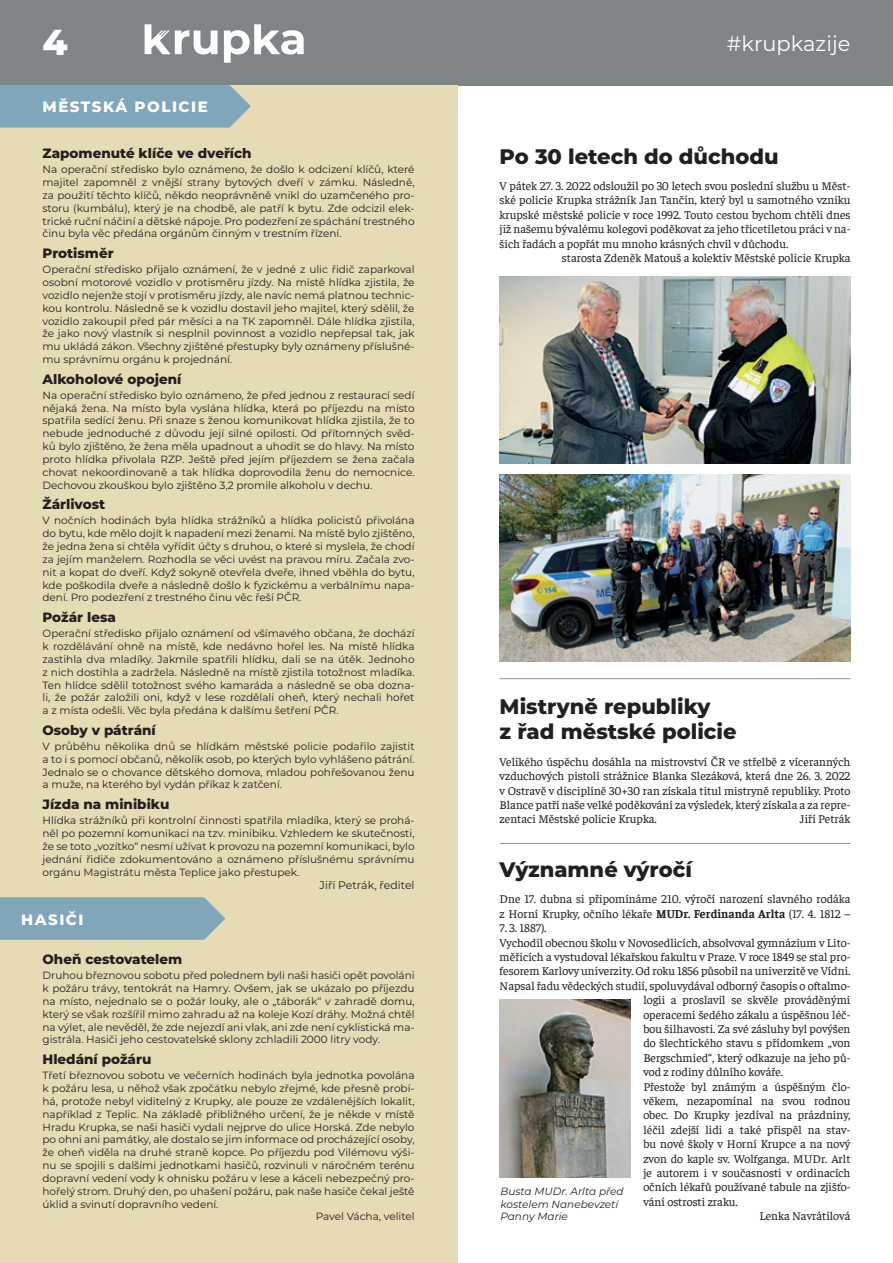
<style>
.page{position:relative;width:893px;height:1263px;background:#fff}
.page>*{position:absolute;margin:0;border:0;box-sizing:border-box;transform-origin:0 0}
.t1{font:800 36px "Montserrat";color:#fff}
.t2{font:800 21px/25.2px "Montserrat";color:#231f20}
.t3{font:21px "Montserrat";color:#fff}
.t4{font:800 15px "Montserrat";letter-spacing:.1em;color:#fff}
.t5{font:800 13.5px "Montserrat";color:#231f20}
.t6{font:12px/14.4px "Faustina";color:#231f20}
.t7{font:10.95px "Montserrat";color:#231f20}
.t8{font:10.5px/12.9px "Montserrat";color:#231f20;text-align:justify}
.t9{font:italic 10.5px/12.6px "Montserrat";color:#231f20}
.s1{font-weight:700}
</style>
<div class="page">
<div style="left:0;top:0;width:893px;height:85px;background:#7f8586"></div>
<svg style="left:224px;top:24px;width:80px;height:39px"></svg>
<svg style="left:145px;top:24px;width:73px;height:31px"></svg>
<div style="left:0;top:85px;width:457px;height:1178px;background:#e5dbb5"></div>
<div style="left:0;top:85px;width:251px;height:43px;background:#7fa6b9"></div>
<svg style="left:0;top:897px;width:225px;height:43px;background:#84a8b8"></svg>
<hr style="left:500px;top:678px;width:350px;height:1px;background:#939598">
<img style="left:500px;top:276px;width:350px;height:187px">
<hr style="left:500px;top:843px;width:350px;height:1px;background:#939598">
<img style="left:500px;top:999px;width:131px;height:179px">
<img style="left:500px;top:474px;width:350px;height:187px">
<h1 class="t1" style="left:43px;top:16px;width:27px">4</h1>
<h2 class="t3" style="left:727px;top:29px;width:125px">#krupkazije</h2>
<h3 class="t4" style="left:43px;top:96px;width:167px">MĚSTSKÁ POLICIE</h3>
<p class="t5" style="left:43px;top:144px;width:211px">Zapomenuté klíče ve dveřích</p>
<p class="t8" style="left:43px;top:163px;width:374px">Na operační středisko bylo oznámeno, že došlo k odcizení klíčů, které majitel zapomněl z vnější strany bytových dveří v zámku. Následně, za použití těchto klíčů, někdo neoprávněně vnikl do uzamčeného pro&shy;storu (kumbálu), který je na chodbě, ale patří k bytu. Zde odcizil elek&shy;trické ruční náčiní a dětské nápoje. Pro podezření ze spáchání trestného činu byla věc předána orgánům činným v trestním řízení.</p>
<p class="t5" style="left:43px;top:243px;width:73px">Protisměr</p>
<p class="t8" style="left:43px;top:263px;width:374px">Operační středisko přijalo oznámení, že v jedné z ulic řidič zaparkoval osobní motorové vozidlo v protisměru jízdy. Na místě hlídka zjistila, že vozidlo nejenže stojí v protisměru jízdy, ale navíc nemá platnou technic&shy;kou kontrolu. Následně se k vozidlu dostavil jeho majitel, který sdělil, že vozidlo zakoupil před pár měsíci a na TK zapomněl. Dále hlídka zjistila, že jako nový vlastník si nesplnil povinnost a vozidlo nepřepsal tak, jak mu ukládá zákon. Všechny zjištěné přestupky byly oznámeny příslušné&shy;mu správnímu orgánu k projednání.</p>
<p class="t5" style="left:43px;top:369px;width:141px">Alkoholové opojení</p>
<p class="t8" style="left:43px;top:388px;width:374px">Na operační středisko bylo oznámeno, že před jednou z restaurací sedí nějaká žena. Na místo byla vyslána hlídka, která po příjezdu na místo spatřila sedící ženu. Při snaze s ženou komunikovat hlídka zjistila, že to nebude jednoduché z důvodu její silné opilosti. Od přítomných svěd&shy;ků bylo zjištěno, že žena měla upadnout a uhodit se do hlavy. Na místo proto hlídka přivolala RZP. Ještě před jejím příjezdem se žena začala chovat nekoordinovaně a tak hlídka doprovodila ženu do nemocnice.<br>Dechovou zkouškou bylo zjištěno 3,2 promile alkoholu v dechu.</p>
<p class="t5" style="left:43px;top:495px;width:64px">Žárlivost</p>
<p class="t8" style="left:43px;top:514px;width:374px">V nočních hodinách byla hlídka strážníků a hlídka policistů přivolána do bytu, kde mělo dojít k napadení mezi ženami. Na místě bylo zjištěno, že jedna žena si chtěla vyřídit účty s druhou, o které si myslela, že chodí za jejím manželem. Rozhodla se věci uvést na pravou míru. Začala zvo&shy;nit a kopat do dveří. Když sokyně otevřela dveře, ihned vběhla do bytu, kde poškodila dveře a následně došlo k fyzickému a verbálnímu napa&shy;dení. Pro podezření z trestného činu věc řeší PČR.</p>
<p class="t5" style="left:43px;top:607px;width:75px">Požár lesa</p>
<p class="t8" style="left:43px;top:627px;width:374px">Operační středisko přijalo oznámení od všímavého občana, že dochází k rozdělávání ohně na místě, kde nedávno hořel les. Na místě hlídka zastihla dva mladíky. Jakmile spatřili hlídku, dali se na útěk. Jednoho z nich dostihla a zadržela. Následně na místě zjistila totožnost mladíka.<br>Ten hlídce sdělil totožnost svého kamaráda a následně se oba dozna&shy;li, že požár založili oni, když v lese rozdělali oheň, který nechali hořet a z místa odešli. Věc byla předána k dalšímu šetření PČR.</p>
<p class="t5" style="left:43px;top:720px;width:115px">Osoby v pátrání</p>
<p class="t8" style="left:43px;top:739px;width:374px">V průběhu několika dnů se hlídkám městské policie podařilo zajistit a to i s pomocí občanů, několik osob, po kterých bylo vyhlášeno pátrání.<br>Jednalo se o chovance dětského domova, mladou pohřešovanou ženu a muže, na kterého byl vydán příkaz k zatčení.</p>
<p class="t5" style="left:43px;top:794px;width:128px">Jízda na minibiku</p>
<p class="t8" style="left:43px;top:813px;width:374px">Hlídka strážníků při kontrolní činnosti spatřila mladíka, který se prohá&shy;něl po pozemní komunikaci na tzv. minibiku. Vzhledem ke skutečnosti, že se toto „vozítko“ nesmí užívat k provozu na pozemní komunikaci, bylo jednání řidiče zdokumentováno a oznámeno příslušnému správnímu orgánu Magistrátu města Teplice jako přestupek.</p>
<p class="t7" style="left:320px;top:877px;width:96px">Jiří Petrák, ředitel</p>
<h3 class="t4" style="left:21px;top:908px;width:64px">HASIČI</h3>
<p class="t5" style="left:43px;top:949px;width:141px">Oheň cestovatelem</p>
<p class="t8" style="left:43px;top:969px;width:374px">Druhou březnovou sobotu před polednem byli naši hasiči opět povoláni k požáru trávy, tentokrát na Hamry. Ovšem, jak se ukázalo po příjezdu na místo, nejednalo se o požár louky, ale o „táborák“ v zahradě domu, který se však rozšířil mimo zahradu až na koleje Kozí dráhy. Možná chtěl na výlet, ale nevěděl, že zde nejezdí ani vlak, ani zde není cyklistická ma&shy;gistrála. Hasiči jeho cestovatelské sklony zchladili 2000 litry vody.</p>
<p class="t5" style="left:43px;top:1049px;width:110px">Hledání požáru</p>
<p class="t8" style="left:43px;top:1068px;width:374px">Třetí březnovou sobotu ve večerních hodinách byla jednotka povolána</p>
<p class="t8" style="left:43px;top:1081px;width:374px">k požáru lesa, u něhož však zpočátku nebylo zřejmé, kde přesně probí-</p>
<p class="t8" style="left:43px;top:1094px;width:374px">há, protože nebyl viditelný z Krupky, ale pouze ze vzdálenějších lokalit,</p>
<p class="t8" style="left:43px;top:1107px;width:374px">například z Teplic. Na základě přibližného určení, že je někde v místě</p>
<p class="t8" style="left:43px;top:1120px;width:374px">Hradu Krupka, se naši hasiči vydali nejprve do ulice Horská. Zde nebylo</p>
<p class="t8" style="left:43px;top:1133px;width:374px">po ohni ani památky, ale dostalo se jim informace od procházející osoby,</p>
<p class="t8" style="left:43px;top:1146px;width:374px">že oheň viděla na druhé straně kopce. Po příjezdu pod Vilémovu výši-</p>
<p class="t8" style="left:43px;top:1158px;width:374px">nu se spojili s dalšími jednotkami hasičů, rozvinuli v náročném terénu</p>
<p class="t8" style="left:43px;top:1171px;width:374px">dopravní vedení vody k ohnisku požáru v lese a káceli nebezpečný pro-</p>
<p class="t8" style="left:43px;top:1184px;width:374px">hořelý strom. Druhý den, po uhašení požáru, pak naše hasiče čekal ještě</p>
<p class="t8" style="left:43px;top:1197px;width:178px">úklid a svinutí dopravního vedení.</p>
<p class="t8" style="left:316px;top:1210px;width:100px">Pavel Vácha, velitel</p>
<h2 class="t2" style="left:500px;top:142px;width:280px">Po 30 letech do důchodu</h2>
<p class="t6" style="left:500px;top:178px;width:352px">V pátek 27. 3. 2022 odsloužil po 30 letech svou poslední službu u Měst-</p>
<p class="t6" style="left:500px;top:192px;width:352px">ské policie Krupka strážník Jan Tančín, který byl u samotného vzniku</p>
<p class="t6" style="left:500px;top:207px;width:352px">krupské městské policie v roce 1992. Touto cestou bychom chtěli dnes</p>
<p class="t6" style="left:500px;top:221px;width:352px">již našemu bývalému kolegovi poděkovat za jeho třicetiletou práci v na-</p>
<p class="t6" style="left:500px;top:235px;width:290px">šich řadách a popřát mu mnoho krásných chvil v důchodu.</p>
<p class="t6" style="left:562px;top:250px;width:290px">starosta Zdeněk Matouš a kolektiv Městské policie Krupka</p>
<h2 class="t2" style="left:500px;top:693px;width:238px">Mistryně republiky<br>z řad městské policie</h2>
<p class="t6" style="left:500px;top:754px;width:352px;text-align:justify">Velikého úspěchu dosáhla na mistrovství ČR ve střelbě z víceranných vzduchových pistolí strážnice Blanka Slezáková, která dne 26. 3. 2022 v Ostravě v disciplíně 30+30 ran získala titul mistryně republiky. Proto Blance patří naše velké poděkování za výsledek, který získala a za repre&shy;zentaci Městské policie Krupka.</p>
<p class="t6" style="left:800px;top:811px;width:52px">Jiří Petrák</p>
<h2 class="t2" style="left:500px;top:856px;width:194px">Významné výročí</h2>
<p class="t6" style="left:500px;top:891px;width:352px">Dne 17. dubna si připomínáme 210. výročí narození slavného rodáka z Horní Krupky, očního lékaře <span class="s1">MUDr. Ferdinanda Arlta</span> (17. 4. 1812 –</p>
<p class="t6" style="left:500px;top:920px;width:48px">7. 3. 1887).</p>
<p class="t6" style="left:500px;top:934px;width:352px">Vychodil obecnou školu v Novosedlicích, absolvoval gymnázium v Lito-</p>
<p class="t6" style="left:500px;top:949px;width:352px">měřicích a vystudoval lékařskou fakultu v Praze. V roce 1849 se stal pro-</p>
<p class="t6" style="left:500px;top:963px;width:352px">fesorem Karlovy univerzity. Od roku 1856 působil na univerzitě ve Vídni.</p>
<p class="t6" style="left:500px;top:977px;width:352px">Napsal řadu vědeckých studií, spoluvydával odborný časopis o oftalmo-</p>
<p class="t6" style="left:643px;top:992px;width:209px">logii a proslavil se skvěle prováděnými</p>
<p class="t6" style="left:643px;top:1006px;width:209px">operacemi šedého zákalu a úspěšnou léč-</p>
<p class="t6" style="left:643px;top:1021px;width:209px">bou šilhavosti. Za své zásluhy byl povýšen</p>
<p class="t6" style="left:643px;top:1035px;width:209px">do šlechtického stavu s přídomkem „von</p>
<p class="t6" style="left:643px;top:1049px;width:209px">Bergschmied“, který odkazuje na jeho pů-</p>
<p class="t6" style="left:643px;top:1064px;width:141px">vod z rodiny důlního kováře.</p>
<p class="t6" style="left:643px;top:1078px;width:209px">Přestože byl známým a úspěšným člo-</p>
<p class="t6" style="left:643px;top:1093px;width:209px">věkem, nezapomínal na svou rodnou</p>
<p class="t6" style="left:643px;top:1107px;width:209px">obec. Do Krupky jezdíval na prázdniny,</p>
<p class="t6" style="left:643px;top:1121px;width:209px">léčil zdejší lidi a také přispěl na stav-</p>
<p class="t6" style="left:643px;top:1136px;width:209px">bu nové školy v Horní Krupce a na nový</p>
<p class="t6" style="left:643px;top:1150px;width:209px">zvon do kaple sv. Wolfganga. MUDr. Arlt</p>
<p class="t6" style="left:643px;top:1165px;width:209px">je autorem i v současnosti v ordinacích</p>
<p class="t6" style="left:643px;top:1179px;width:209px">očních lékařů používané tabule na zjišťo-</p>
<p class="t6" style="left:643px;top:1193px;width:96px">vání ostrosti zraku.</p>
<p class="t6" style="left:759px;top:1208px;width:92px">Lenka Navrátilová</p>
<p class="t9" style="left:500px;top:1185px;width:125px">Busta MUDr. Arlta před kostelem Nanebevzetí<br>Panny Marie</p>
</div>
